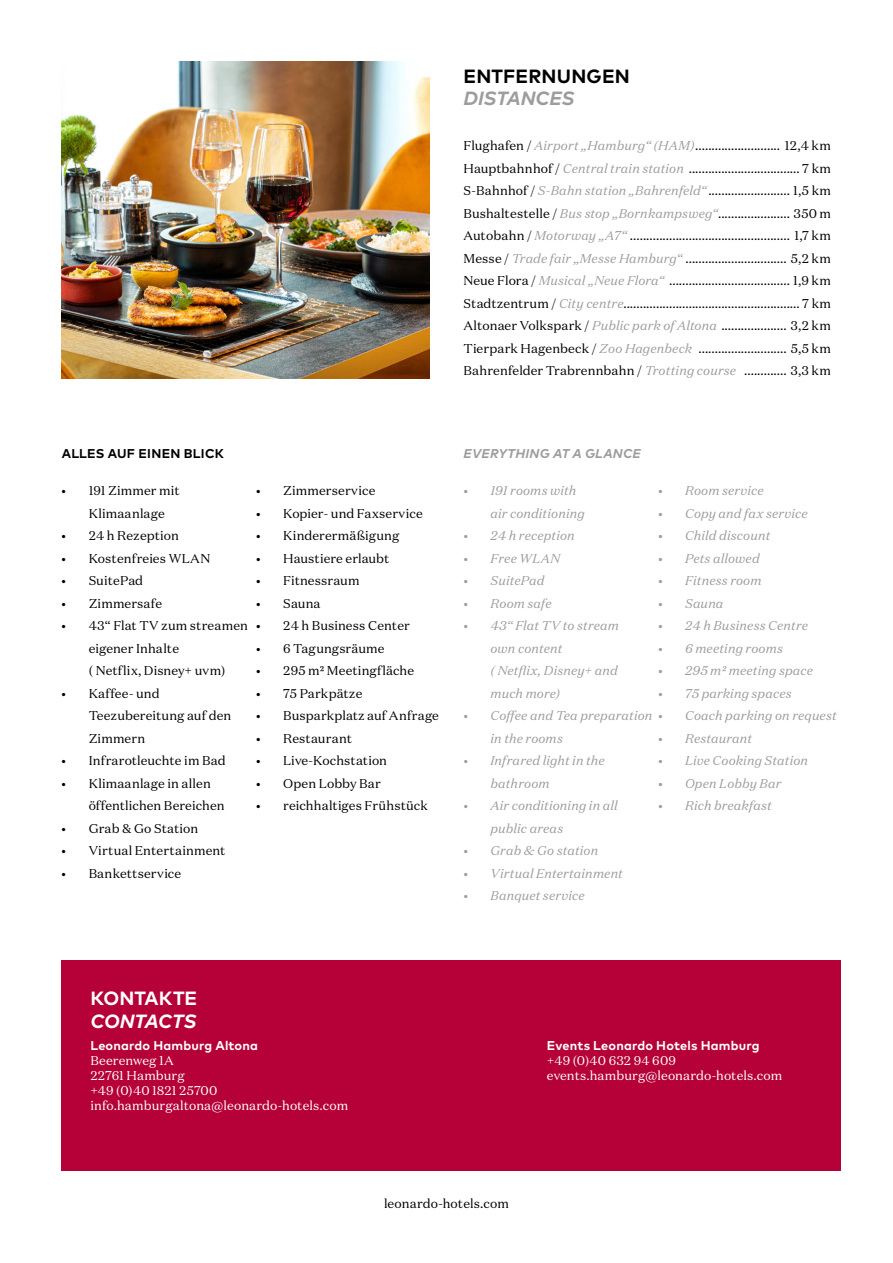
<style>
.page{position:relative;width:893px;height:1263px;background:#fff}
.page>*{position:absolute;margin:0;border:0;box-sizing:border-box;transform-origin:0 0}
.t1{font:700 19.2px "Mark Pro";letter-spacing:.01em;color:#000}
.t2{font:italic 700 19.2px "Mark Pro";letter-spacing:.005em;color:#9d9d9c}
.t3{font:700 19.2px "Mark Pro";color:#fff}
.t4{font:italic 700 19.2px "Mark Pro";letter-spacing:.005em;color:#fff}
.t5{font:12.75px/22.5px "Domaine Text";letter-spacing:.005em;color:#000}
.t6{font:italic 12.75px/22.5px "Domaine Text";letter-spacing:.01em;color:#9d9d9c}
.t7{font:12.75px/15px "Domaine Text";letter-spacing:.005em;color:#fff}
.t8{font:700 12.75px "Mark Pro";letter-spacing:.015em;color:#fff}
.t9{font:italic 700 12.75px "Mark Pro";letter-spacing:.02em;color:#9d9d9c}
.t10{font:700 12.75px "Mark Pro";letter-spacing:.025em;color:#000}
.s1{font-style:italic;color:#9d9d9c}
</style>
<div class="page">
<div style="left:62px;top:960px;width:779px;height:210px;background:#b50038"></div>
<img style="left:62px;top:62px;width:367px;height:317px">
<h1 class="t1" style="left:464px;top:61px;width:168px">ENTFERNUNGEN</h1>
<h1 class="t2" style="left:464px;top:84px;width:113px">DISTANCES</h1>
<p class="t5" style="left:463px;top:134px;width:369px;text-align:justify">Flughafen / <span class="s1">Airport „Hamburg“ (HAM)</span>.......................... 12,4 km Hauptbahnhof / <span class="s1">Central train station</span> .................................. 7 km S-Bahnhof / <span class="s1">S-Bahn station „Bahrenfeld“</span> ......................... 1,5 km Bushaltestelle / <span class="s1">Bus stop „Bornkampsweg“</span>...................... 350 m Autobahn / <span class="s1">Motorway „A7“</span> ................................................. 1,7 km Messe / <span class="s1">Trade fair „Messe Hamburg“</span> ............................... 5,2 km Neue Flora / <span class="s1">Musical „Neue Flora“</span> ..................................... 1,9 km Stadtzentrum / <span class="s1">City centre</span>...................................................... 7 km Altonaer Volkspark / <span class="s1">Public park of Altona</span> .................... 3,2 km Tierpark Hagenbeck / <span class="s1">Zoo Hagenbeck</span> ........................... 5,5 km Bahrenfelder Trabrennbahn / <span class="s1">Trotting course</span> ............. 3,3 km</p>
<p class="t10" style="left:62px;top:443px;width:164px">ALLES AUF EINEN BLICK</p>
<p class="t9" style="left:464px;top:443px;width:179px">EVERYTHING AT A GLANCE</p>
<p class="t5" style="left:256px;top:479px;width:121px">• Zimmerservice</p>
<p class="t5" style="left:256px;top:502px;width:168px">• Kopier- und Faxservice</p>
<p class="t5" style="left:256px;top:524px;width:145px">• Kinderermäßigung</p>
<p class="t5" style="left:256px;top:547px;width:135px">• Haustiere erlaubt</p>
<p class="t5" style="left:256px;top:569px;width:105px">• Fitnessraum</p>
<p class="t5" style="left:256px;top:592px;width:66px">• Sauna</p>
<p class="t5" style="left:256px;top:614px;width:155px">• 24 h Business Center</p>
<p class="t5" style="left:256px;top:637px;width:130px">• 6 Tagungsräume</p>
<p class="t5" style="left:256px;top:659px;width:159px">• 295 m² Meetingfläche</p>
<p class="t5" style="left:256px;top:682px;width:108px">• 75 Parkpätze</p>
<p class="t5" style="left:256px;top:704px;width:184px">• Busparkplatz auf Anfrage</p>
<p class="t5" style="left:256px;top:727px;width:97px">• Restaurant</p>
<p class="t5" style="left:256px;top:749px;width:132px">• Live-Kochstation</p>
<p class="t5" style="left:256px;top:772px;width:126px">• Open Lobby Bar</p>
<p class="t5" style="left:256px;top:794px;width:173px">• reichhaltiges Frühstück</p>
<p class="t6" style="left:490px;top:479px;width:96px;text-indent:-27px">• 191 rooms with air conditioning</p>
<p class="t6" style="left:463px;top:524px;width:113px">• 24 h reception</p>
<p class="t6" style="left:463px;top:547px;width:98px">• Free WLAN</p>
<p class="t6" style="left:463px;top:569px;width:82px">• SuitePad</p>
<p class="t6" style="left:463px;top:592px;width:90px">• Room safe</p>
<p class="t6" style="left:490px;top:614px;width:130px;text-indent:-27px">• 43“ Flat TV to stream own content<br>( Netflix, Disney+ and much more)</p>
<p class="t6" style="left:490px;top:704px;width:348px;text-indent:-27px">• Coffee and Tea preparation • Coach parking on request in the rooms</p>
<p class="t6" style="left:490px;top:749px;width:116px;text-indent:-27px">• Infrared light in the bathroom</p>
<p class="t6" style="left:490px;top:794px;width:129px;text-indent:-27px">• Air conditioning in all public areas</p>
<p class="t6" style="left:463px;top:839px;width:136px">• Grab &amp; Go station</p>
<p class="t6" style="left:463px;top:862px;width:161px">• Virtual Entertainment</p>
<p class="t6" style="left:463px;top:884px;width:123px">• Banquet service</p>
<p class="t5" style="left:89px;top:479px;width:93px;text-indent:-27px">• 191 Zimmer mit<br>Klimaanlage</p>
<p class="t5" style="left:62px;top:524px;width:119px">• 24 h Rezeption</p>
<p class="t5" style="left:62px;top:547px;width:150px">• Kostenfreies WLAN</p>
<p class="t5" style="left:62px;top:569px;width:83px">• SuitePad</p>
<p class="t5" style="left:62px;top:592px;width:102px">• Zimmersafe</p>
<p class="t5" style="left:89px;top:614px;width:161px;text-indent:-27px">• 43“ Flat TV zum streamen eigener Inhalte<br>( Netflix, Disney+ uvm)</p>
<p class="t5" style="left:89px;top:682px;width:144px;text-indent:-27px">• Kaffee- und<br>Teezubereitung auf den<br>Zimmern</p>
<p class="t5" style="left:62px;top:749px;width:165px">• Infrarotleuchte im Bad</p>
<p class="t5" style="left:89px;top:772px;width:137px;text-indent:-27px">• Klimaanlage in allen öffentlichen Bereichen</p>
<p class="t5" style="left:62px;top:817px;width:138px">• Grab &amp; Go Station</p>
<p class="t5" style="left:62px;top:839px;width:165px">• Virtual Entertainment</p>
<p class="t5" style="left:62px;top:862px;width:121px">• Bankettservice</p>
<p class="t6" style="left:658px;top:479px;width:107px">• Room service</p>
<p class="t6" style="left:658px;top:502px;width:151px">• Copy and fax service</p>
<p class="t6" style="left:658px;top:524px;width:114px">• Child discount</p>
<p class="t6" style="left:658px;top:547px;width:103px">• Pets allowed</p>
<p class="t6" style="left:658px;top:569px;width:105px">• Fitness room</p>
<p class="t6" style="left:658px;top:592px;width:67px">• Sauna</p>
<p class="t6" style="left:658px;top:614px;width:152px">• 24 h Business Centre</p>
<p class="t6" style="left:658px;top:637px;width:126px">• 6 meeting rooms</p>
<p class="t6" style="left:658px;top:659px;width:156px">• 295 m² meeting space</p>
<p class="t6" style="left:658px;top:682px;width:135px">• 75 parking spaces</p>
<p class="t6" style="left:658px;top:727px;width:96px">• Restaurant</p>
<p class="t6" style="left:658px;top:749px;width:151px">• Live Cooking Station</p>
<p class="t6" style="left:658px;top:772px;width:125px">• Open Lobby Bar</p>
<p class="t6" style="left:658px;top:794px;width:115px">• Rich breakfast</p>
<h1 class="t3" style="left:90px;top:984px;width:108px">KONTAKTE</h1>
<h1 class="t4" style="left:90px;top:1006px;width:108px">CONTACTS</h1>
<p class="t8" style="left:90px;top:1036px;width:169px">Leonardo Hamburg Altona</p>
<p class="t7" style="left:90px;top:1053px;width:259px">Beerenweg 1A<br>22761 Hamburg<br>+49 (0)40 1821 25700 info.hamburgaltona@leonardo-hotels.com</p>
<p class="t5" style="left:384px;top:1192px;width:126px">leonardo-hotels.com</p>
<p class="t8" style="left:547px;top:1036px;width:214px">Events Leonardo Hotels Hamburg</p>
<p class="t7" style="left:547px;top:1053px;width:237px">+49 (0)40 632 94 609 events.hamburg@leonardo-hotels.com</p>
</div>
